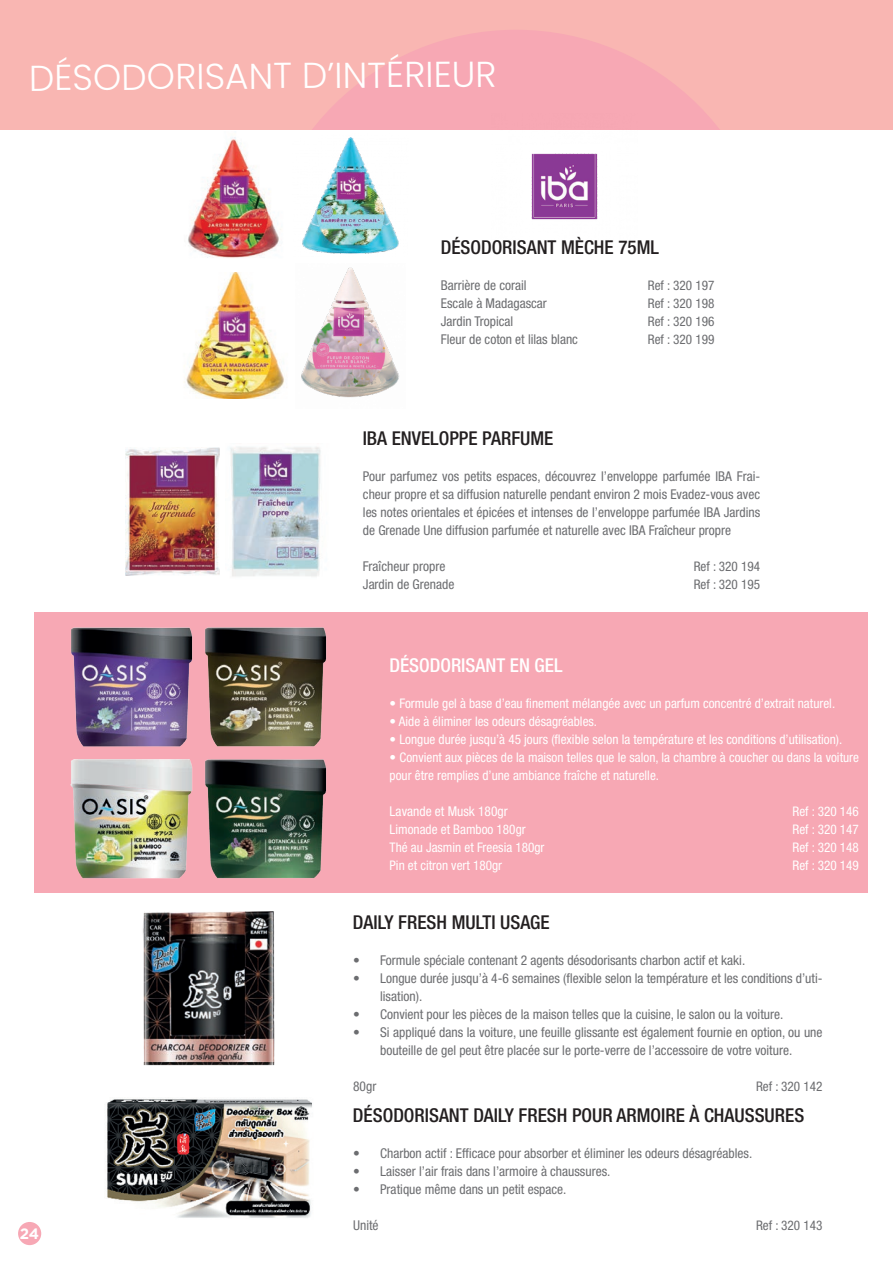
<style>
.page{position:relative;width:893px;height:1263px;background:#fff}
.page>*{position:absolute;margin:0;border:0;box-sizing:border-box;transform-origin:0 0}
.t1{font:300 36px "Poppins";color:#fff}
.t2{font:500 condensed 19.05px "Helvetica Neue";color:#231f20}
.t3{font:500 condensed 19.05px "Helvetica Neue";color:#fff}
.t4{font:700 15px "Gotham";color:#fff}
.t5{font:condensed 13.5px/18px "Helvetica Neue LT Std";color:#6c6d70;text-align:justify}
.t6{font:condensed 13.5px "Helvetica Neue LT Std";color:#fff}
.t7{font:condensed 13.2px/18px "Helvetica Neue LT Std";color:#fff}
.t8{font:condensed 13.2px "Helvetica Neue LT Std";color:#6c6d70}
</style>
<div class="page">
<img style="left:302px;top:137px;width:97px;height:117px">
<img style="left:188px;top:137px;width:93px;height:121px">
<img style="left:184px;top:273px;width:100px;height:126px">
<img style="left:301px;top:267px;width:98px;height:131px">
<div style="left:0;top:0;width:893px;height:129px;background:#f9b6b2"></div>
<svg style="left:313px;top:30px;width:406px;height:99px;fill:#f7a8b4"></svg>
<img style="left:230px;top:446px;width:91px;height:131px">
<img style="left:126px;top:448px;width:93px;height:127px">
<img style="left:492px;top:114px;width:145px;height:106px">
<div style="left:18px;top:1222px;width:23px;height:23px;background:#f7a8b5;border-radius:50%"></div>
<div style="left:34px;top:612px;width:833px;height:281px;background:#f7a8b4"></div>
<img style="left:71px;top:627px;width:118px;height:96px">
<img style="left:70px;top:723px;width:119px;height:156px">
<img style="left:189px;top:627px;width:138px;height:96px">
<img style="left:189px;top:723px;width:138px;height:156px">
<img style="left:143px;top:911px;width:132px;height:155px">
<img style="left:107px;top:1099px;width:205px;height:119px">
<h1 class="t1" style="left:29px;top:55px;width:470px">DÉSODORISANT D’INTÉRIEUR</h1>
<h2 class="t2" style="left:441px;top:236px;width:220px">DÉSODORISANT MÈCHE 75ML</h2>
<p class="t5" style="left:441px;top:276px;width:87px">Barrière de corail</p>
<p class="t8" style="left:648px;top:278px;width:68px">Ref : 320 197</p>
<p class="t5" style="left:441px;top:294px;width:108px">Escale à Madagascar</p>
<p class="t8" style="left:648px;top:296px;width:68px">Ref : 320 198</p>
<p class="t5" style="left:441px;top:312px;width:74px">Jardin Tropical</p>
<p class="t8" style="left:648px;top:314px;width:68px">Ref : 320 196</p>
<p class="t5" style="left:441px;top:330px;width:139px">Fleur de coton et lilas blanc</p>
<p class="t8" style="left:648px;top:332px;width:68px">Ref : 320 199</p>
<h2 class="t2" style="left:363px;top:427px;width:192px">IBA ENVELOPPE PARFUME</h2>
<p class="t5" style="left:363px;top:467px;width:399px">Pour parfumez vos petits espaces, découvrez l’enveloppe parfumée IBA Frai&shy;cheur propre et sa diffusion naturelle pendant environ 2 mois Evadez-vous avec les notes orientales et épicées et intenses de l’enveloppe parfumée IBA Jardins de Grenade Une diffusion parfumée et naturelle avec IBA Fraîcheur propre</p>
<p class="t5" style="left:363px;top:557px;width:84px">Fraîcheur propre</p>
<p class="t8" style="left:694px;top:559px;width:68px">Ref : 320 194</p>
<p class="t5" style="left:363px;top:575px;width:93px">Jardin de Grenade</p>
<p class="t8" style="left:694px;top:577px;width:68px">Ref : 320 195</p>
<p class="t4" style="left:20px;top:1225px;width:21px">24</p>
<h2 class="t3" style="left:389px;top:654px;width:175px">DÉSODORISANT EN GEL</h2>
<p class="t7" style="left:390px;top:694px;width:447px">• Formule gel à base d’eau finement mélangée avec un parfum concentré d’extrait naturel.</p>
<p class="t7" style="left:390px;top:712px;width:209px">• Aide à éliminer les odeurs désagréables.</p>
<p class="t7" style="left:390px;top:730px;width:454px">• Longue durée jusqu’à 45 jours (flexible selon la température et les conditions d’utilisation).</p>
<p class="t7" style="left:390px;top:748px;width:471px">• Convient aux pièces de la maison telles que le salon, la chambre à coucher ou dans la voiture pour être remplies d’une ambiance fraîche et naturelle.</p>
<p class="t6" style="left:390px;top:803px;width:120px">Lavande et Musk 180gr</p>
<p class="t7" style="left:792px;top:802px;width:68px">Ref : 320 146</p>
<p class="t7" style="left:390px;top:820px;width:138px">Limonade et Bamboo 180gr</p>
<p class="t7" style="left:792px;top:820px;width:68px">Ref : 320 147</p>
<p class="t7" style="left:390px;top:838px;width:156px">Thé au Jasmin et Freesia 180gr</p>
<p class="t7" style="left:792px;top:838px;width:68px">Ref : 320 148</p>
<p class="t7" style="left:390px;top:856px;width:114px">Pin et citron vert 180gr</p>
<p class="t7" style="left:792px;top:856px;width:68px">Ref : 320 149</p>
<h2 class="t2" style="left:353px;top:911px;width:198px">DAILY FRESH MULTI USAGE</h2>
<p class="t5" style="left:353px;top:951px;width:394px">• Formule spéciale contenant 2 agents désodorisants charbon actif et kaki.</p>
<p class="t5" style="left:380px;top:969px;width:444px;text-indent:-27px">• Longue durée jusqu’à 4-6 semaines (flexible selon la température et les conditions d’uti&shy;lisation).</p>
<p class="t5" style="left:353px;top:1005px;width:432px">• Convient pour les pièces de la maison telles que la cuisine, le salon ou la voiture.</p>
<p class="t5" style="left:353px;top:1023px;width:471px;text-align:center">• Si appliqué dans la voiture, une feuille glissante est également fournie en option, ou une bouteille de gel peut être placée sur le porte-verre de l’accessoire de votre voiture.</p>
<p class="t5" style="left:353px;top:1077px;width:25px">80gr</p>
<p class="t8" style="left:756px;top:1079px;width:68px">Ref : 320 142</p>
<h2 class="t2" style="left:353px;top:1104px;width:453px">DÉSODORISANT DAILY FRESH POUR ARMOIRE À CHAUSSURES</h2>
<p class="t5" style="left:353px;top:1144px;width:401px">• Charbon actif : Efficace pour absorber et éliminer les odeurs désagréables.</p>
<p class="t5" style="left:353px;top:1162px;width:259px">• Laisser l’air frais dans l’armoire à chaussures.</p>
<p class="t5" style="left:353px;top:1180px;width:215px">• Pratique même dans un petit espace.</p>
<p class="t5" style="left:353px;top:1216px;width:27px">Unité</p>
<p class="t8" style="left:756px;top:1217px;width:68px">Ref : 320 143</p>
</div>
